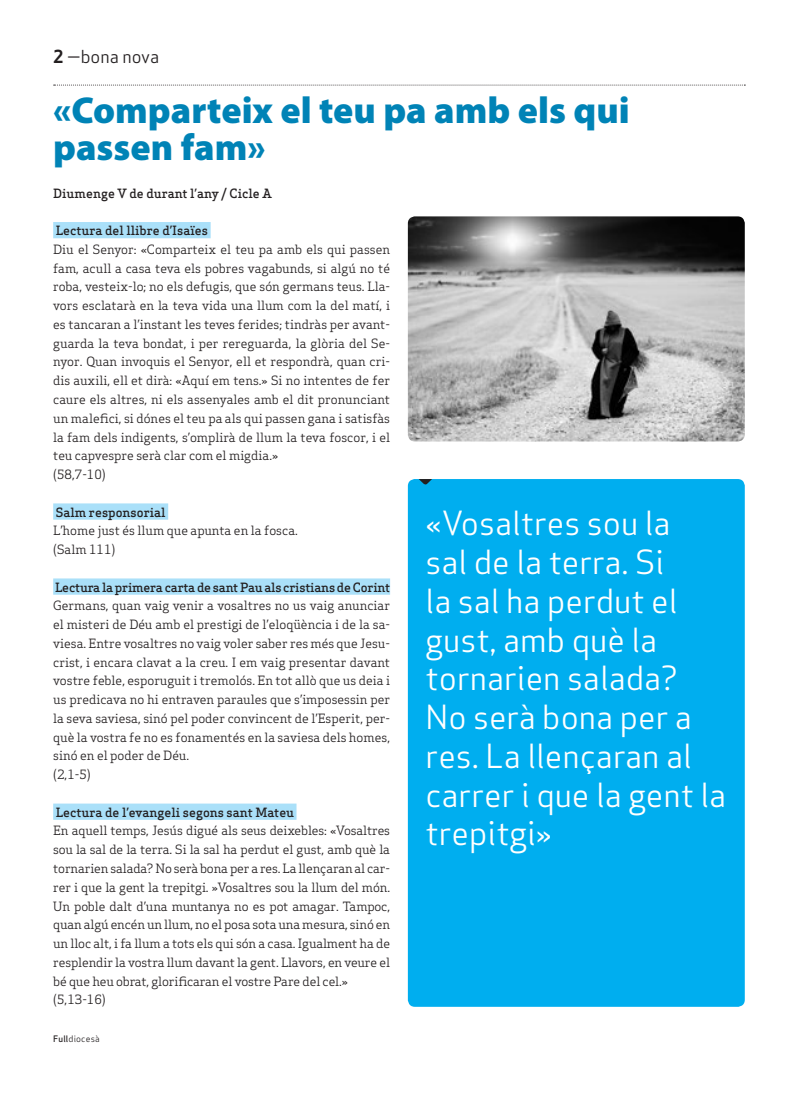
<style>
.page{position:relative;width:798px;height:1099px;background:#fff}
.page>*{position:absolute;margin:0;border:0;box-sizing:border-box;transform-origin:0 0}
.Titulars{font:900 37.5px/37.5px "Myriad Pro";color:#0083b6}
.Pastilla_Destacat{font:32.5px/38.8px "Apex Sans Book T";color:#fff}
.Capçalera{font:17.5px "Apex Sans Book T";color:#231f20}
.Text_General{font:12.5px/18.8px "Apex Serif";color:#231f20;text-align:justify}
.Text_General-2{font:500 12.5px "Apex Serif";color:#231f20}
.Text_General-3{font:500 12.5px "Apex Serif";letter-spacing:-.02em;color:#231f20}
.Autors{font:500 12.5px "Apex Serif";color:#231f20}
.Data_Peu{font:8.75px "Apex Sans Book T";letter-spacing:.02em;color:#231f20}
.s1{font-family:"Apex Sans Bold T"}
.s2{font-family:"Apex Sans Medium T"}
</style>
<div class="page">
<svg style="left:54px;top:85px;width:691px;height:1px"></svg>
<div style="left:53px;top:222px;width:157px;height:16px;background:#aae0f9"></div>
<div style="left:53px;top:503px;width:115px;height:16px;background:#aae0f9"></div>
<div style="left:53px;top:578px;width:337px;height:16px;background:#aae0f9"></div>
<div style="left:53px;top:803px;width:243px;height:16px;background:#aae0f9"></div>
<div style="left:407px;top:479px;width:337px;height:527px;background:#00aeef;border-radius:7px"></div>
<svg style="left:419px;top:479px;width:13px;height:6px"></svg>
<img style="left:407px;top:216px;width:337px;height:225px">
<p class="Capçalera" style="left:53px;top:46px;width:107px"><span class="s1">2</span> —bona nova</p>
<p class="Titulars" style="left:53px;top:90px;width:578px">«Comparteix el teu pa amb els qui passen fam»</p>
<p class="Autors" style="left:53px;top:185px;width:220px">Diumenge V de durant l’any / Cicle A</p>
<p class="Text_General-2" style="left:56px;top:223px;width:154px">Lectura del llibre d’Isaïes</p>
<p class="Text_General" style="left:53px;top:240px;width:338px">Diu el Senyor: «Comparteix el teu pa amb els qui passen fam, acull a casa teva els pobres vagabunds, si algú no té roba, vesteix-lo; no els defugis, que són germans teus. Lla&shy;vors esclatarà en la teva vida una llum com la del matí, i es tancaran a l’instant les teves ferides; tindràs per avant&shy;guarda la teva bondat, i per rereguarda, la glòria del Se&shy;nyor. Quan invoquis el Senyor, ell et respondrà, quan cri&shy;dis auxili, ell et dirà: «Aquí em tens.» Si no intentes de fer caure els altres, ni els assenyales amb el dit pronunciant un malefici, si dónes el teu pa als qui passen gana i satisfàs la fam dels indigents, s’omplirà de llum la teva foscor, i el teu capvespre serà clar com el migdia.»</p>
<p class="Text_General" style="left:53px;top:465px;width:54px">(58,7-10)</p>
<p class="Text_General-2" style="left:56px;top:504px;width:111px">Salm responsorial</p>
<p class="Text_General" style="left:53px;top:521px;width:246px">L’home just és llum que apunta en la fosca.</p>
<p class="Text_General" style="left:53px;top:540px;width:64px">(Salm 111)</p>
<p class="Text_General-3" style="left:55px;top:579px;width:336px">Lectura la primera carta de sant Pau als cristians de Corint</p>
<p class="Text_General" style="left:53px;top:596px;width:338px">Germans, quan vaig venir a vosaltres no us vaig anunciar el misteri de Déu amb el prestigi de l’eloqüència i de la sa&shy;viesa. Entre vosaltres no vaig voler saber res més que Jesu&shy;crist, i encara clavat a la creu. I em vaig presentar davant vostre feble, esporuguit i tremolós. En tot allò que us deia i us predicava no hi entraven paraules que s’imposessin per la seva saviesa, sinó pel poder convincent de l’Esperit, per&shy;què la vostra fe no es fonamentés en la saviesa dels homes, sinó en el poder de Déu.</p>
<p class="Text_General" style="left:53px;top:765px;width:39px">(2,1-5)</p>
<p class="Text_General-2" style="left:56px;top:804px;width:240px">Lectura de l’evangeli segons sant Mateu</p>
<p class="Text_General" style="left:53px;top:821px;width:338px">En aquell temps, Jesús digué als seus deixebles: «Vosaltres sou la sal de la terra. Si la sal ha perdut el gust, amb què la tornarien salada? No serà bona per a res. La llençaran al car&shy;rer i que la gent la trepitgi. »Vosaltres sou la llum del món.<br>Un poble dalt d’una muntanya no es pot amagar. Tampoc, quan algú encén un llum, no el posa sota una mesura, sinó en un lloc alt, i fa llum a tots els qui són a casa. Igualment ha de resplendir la vostra llum davant la gent. Llavors, en veure el bé que heu obrat, glorificaran el vostre Pare del cel.»</p>
<p class="Text_General" style="left:53px;top:990px;width:54px">(5,13-16)</p>
<p class="Data_Peu" style="left:53px;top:1032px;width:48px"><span class="s2">Full</span>diocesà</p>
<p class="Pastilla_Destacat" style="left:425px;top:503px;width:302px">«Vosaltres sou la<br>sal de la terra. Si<br>la sal ha perdut el gust, amb què la tornarien salada?<br>No serà bona per a res. La llençaran al carrer i que la gent la trepitgi»</p>
</div>
